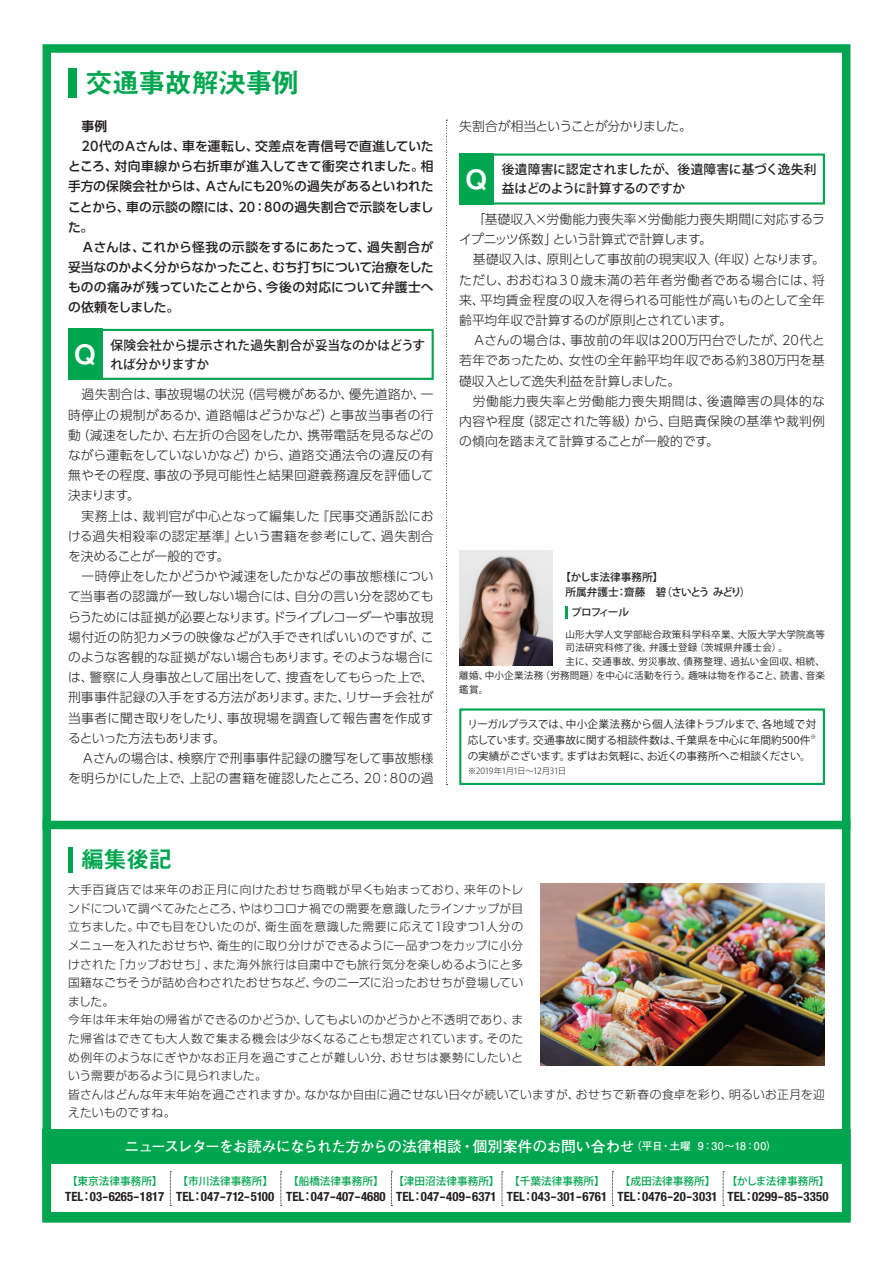
<style>
.page{position:relative;width:893px;height:1263px;background:#fff}
.page>*{position:absolute;margin:0;border:0;box-sizing:border-box;transform-origin:0 0}
.t1{font:27.6px "Midashi Go Pr 6 N MB31";letter-spacing:-.035em;color:#00a54f}
.t2{font:26.55px "Midashi Go Pr 6 N MB31";color:#fff}
.t3{font:23.4px "Midashi Go Pr 6 N MB31";color:#00a54f}
.t4{font:700 14.85px "Futo Go B101 Pr 6 N";letter-spacing:-.045em;color:#fff}
.t5{font:300 12.75px/20.2px "UD Shin Go Pr 6 N";color:#231f20;text-align:justify}
.t6{font:500 12.75px/20.2px "UD Shin Go Pro";color:#231f20;text-align:justify}
.t7{font:700 condensed 12.75px "Helvetica Neue";color:#231f20}
.t8{font:500 12.75px/19.2px "Koz Go Pr 6 N";letter-spacing:-.015em;color:#231f20}
.t9{font:300 12.75px "UD Shin Go Pr 6 N";letter-spacing:-.045em;color:#231f20}
.t10{font:700 condensed 12.75px "Helvetica Neue";letter-spacing:.02em;color:#231f20}
.t11{font:700 12.75px "UD Shin Go Pro De";color:#231f20}
.t12{font:300 11.7px/18.6px "Shin Go Upr";letter-spacing:.03em;color:#231f20}
.t13{font:10.65px/15.9px "Koz Go Pr 6 N";letter-spacing:-.01em;color:#231f20}
.t14{font:500 10.65px "Koz Go Pro";color:#00a54f}
.t15{font:500 10.65px/14.9px "Koz Go Pr 6 N";color:#231f20}
.t16{font:500 10.65px "Koz Go Pr 6 N";letter-spacing:-.055em;color:#231f20}
.t17{font:9.6px "Koz Go Pr 6 N";letter-spacing:.015em;color:#231f20}
.t18{font:300 8.55px "Koz Go Pr 6 N";letter-spacing:-.055em;color:#231f20}
.t19{font:6.15px "Koz Go Pr 6 N";color:#231f20}
.s1{font-size:10.65px}
.s2{font-family:"Koz Go Pro";font-weight:500;font-stretch:normal}
</style>
<div class="page">
<div style="left:43px;top:44px;width:807px;height:1178px;border:9px solid #00a54f"></div>
<svg style="left:446px;top:120px;width:1px;height:665px"></svg>
<div style="left:43px;top:1129px;width:807px;height:93px;border:9px solid #00a54f"></div>
<div style="left:43px;top:1129px;width:807px;height:91px;border:9px solid #00a54f"></div>
<div style="left:43px;top:821px;width:807px;height:8px;background:#00a54f"></div>
<hr style="left:68px;top:847px;width:4px;height:26px;background:#00a54f">
<img style="left:540px;top:884px;width:285px;height:181px">
<svg style="left:612px;top:1171px;width:1px;height:35px"></svg>
<svg style="left:281px;top:1171px;width:1px;height:35px"></svg>
<svg style="left:170px;top:1171px;width:1px;height:35px"></svg>
<svg style="left:723px;top:1171px;width:1px;height:35px"></svg>
<svg style="left:391px;top:1171px;width:1px;height:35px"></svg>
<svg style="left:502px;top:1171px;width:1px;height:35px"></svg>
<div style="left:68px;top:68px;width:9px;height:30px;background:#00a54f"></div>
<div style="left:43px;top:1129px;width:807px;height:34px;background:#00a54f"></div>
<div style="left:68px;top:329px;width:366px;height:51px;border:2px solid #00a54f"></div>
<div style="left:459px;top:153px;width:366px;height:52px;border:2px solid #00a54f"></div>
<div style="left:68px;top:329px;width:34px;height:51px;background:#00a54f"></div>
<div style="left:459px;top:153px;width:34px;height:52px;background:#00a54f"></div>
<div style="left:459px;top:708px;width:366px;height:77px;background:#fff;border:2px solid #00a54f"></div>
<img style="left:459px;top:550px;width:94px;height:115px">
<svg style="left:566px;top:606px;width:2px;height:12px"></svg>
<h1 class="t1" style="left:85px;top:61px;width:216px">交通事故解決事例</h1>
<p class="t11" style="left:82px;top:115px;width:27px">事例</p>
<p class="t6" style="left:68px;top:136px;width:367px;text-indent:14px">20代のＡさんは、車を運転し、交差点を青信号で直進していたところ、対向車線から右折車が進入してきて衝突されました。相手方の保険会社からは、Ａさんにも20％の過失があるといわれたことから、車の示談の際には、20：80の過失割合で示談をしました。</p>
<p class="t6" style="left:68px;top:237px;width:367px;text-indent:14px">Ａさんは、これから怪我の示談をするにあたって、過失割合が妥当なのかよく分からなかったこと、むち打ちについて治療をしたものの痛みが残っていたことから、今後の対応について弁護士への依頼をしました。</p>
<h2 class="t2" style="left:74px;top:333px;width:23px">Q</h2>
<p class="t8" style="left:111px;top:336px;width:316px">保険会社から提示された過失割合が妥当なのかはどうすれば分かりますか</p>
<p class="t5" style="left:68px;top:384px;width:367px;text-indent:14px">過失割合は、事故現場の状況（信号機があるか、優先道路か、一時停止の規制があるか、道路幅はどうかなど）と事故当事者の行動（減速をしたか、右左折の合図をしたか、携帯電話を見るなどのながら運転をしていないかなど）から、道路交通法令の違反の有無やその程度、事故の予見可能性と結果回避義務違反を評価して決まります。</p>
<p class="t5" style="left:68px;top:505px;width:367px;text-indent:14px">実務上は、裁判官が中心となって編集した『民事交通訴訟における過失相殺率の認定基準』という書籍を参考にして、過失割合を決めることが一般的です。</p>
<p class="t5" style="left:68px;top:566px;width:367px;text-indent:14px">一時停止をしたかどうかや減速をしたかなどの事故態様について当事者の認識が一致しない場合には、自分の言い分を認めてもらうためには証拠が必要となります。ドライブレコーダーや事故現場付近の防犯カメラの映像などが入手できればいいのですが、このような客観的な証拠がない場合もあります。そのような場合には、警察に人身事故として届出をして、捜査をしてもらった上で、刑事事件記録の入手をする方法があります。また、リサーチ会社が当事者に聞き取りをしたり、事故現場を調査して報告書を作成するといった方法もあります。</p>
<p class="t5" style="left:68px;top:747px;width:367px;text-align:right">Ａさんの場合は、検察庁で刑事事件記録の謄写をして事故態様を明らかにした上で、上記の書籍を確認したところ、20：80の過</p>
<p class="t9" style="left:459px;top:116px;width:234px">失割合が相当ということが分かりました。</p>
<h2 class="t2" style="left:465px;top:158px;width:23px">Q</h2>
<p class="t8" style="left:502px;top:160px;width:316px">後遺障害に認定されましたが、後遺障害に基づく逸失利益はどのように計算するのですか</p>
<p class="t5" style="left:459px;top:209px;width:367px;text-indent:14px">「基礎収入×労働能力喪失率×労働能力喪失期間に対応するライプニッツ係数」という計算式で計算します。</p>
<p class="t5" style="left:459px;top:249px;width:367px;text-indent:14px">基礎収入は、原則として事故前の現実収入（年収）となります。ただし、おおむね３０歳未満の若年者労働者である場合には、将来、平均賃金程度の収入を得られる可能性が高いものとして全年齢平均年収で計算するのが原則とされています。</p>
<p class="t5" style="left:459px;top:330px;width:367px;text-indent:14px">Ａさんの場合は、事故前の年収は200万円台でしたが、20代と若年であったため、女性の全年齢平均年収である約380万円を基礎収入として逸失利益を計算しました。</p>
<p class="t5" style="left:459px;top:390px;width:367px;text-indent:14px">労働能力喪失率と労働能力喪失期間は、後遺障害の具体的な内容や程度（認定された等級）から、自賠責保険の基準や裁判例の傾向を踏まえて計算することが一般的です。</p>
<p class="t15" style="left:566px;top:570px;width:187px;text-indent:-5px">【かしま法律事務所】<br>所属弁護士：齋藤　碧（さいとう みどり）</p>
<p class="t17" style="left:566px;top:629px;width:261px">山形大学人文学部総合政策科学科卒業、大阪大学大学院高等</p>
<p class="t17" style="left:566px;top:642px;width:224px">司法研究科修了後、弁護士登録（茨城県弁護士会）。</p>
<p class="t17" style="left:566px;top:656px;width:261px">主に、交通事故、労災事故、債務整理、過払い金回収、相続、</p>
<p class="t17" style="left:459px;top:670px;width:367px">離婚、中小企業法務（労務問題）を中心に活動を行う。趣味は物を作ること、読書、音楽</p>
<p class="t17" style="left:459px;top:684px;width:30px">鑑賞。</p>
<p class="t16" style="left:571px;top:606px;width:59px">プロフィール</p>
<p class="t13" style="left:468px;top:716px;width:350px">リーガルプラスでは、中小企業法務から個人法律トラブルまで、各地域で対応しています。交通事故に関する相談件数は、千葉県を中心に年間約500件</p>
<p class="t19" style="left:810px;top:733px;width:8px">※</p>
<p class="t13" style="left:468px;top:748px;width:345px">の実績がございます。まずはお気軽に、お近くの事務所へご相談ください。</p>
<p class="t18" style="left:468px;top:766px;width:100px">※2019年1月1日〜12月31日</p>
<h3 class="t3" style="left:81px;top:840px;width:93px">編集後記</h3>
<p class="t12" style="left:68px;top:879px;width:758px">大手百貨店では来年のお正月に向けたおせち商戦が早くも始まっており、来年のトレ<br>ンドについて調べてみたところ、やはりコロナ禍での需要を意識したラインナップが目<br>立ちました。中でも目をひいたのが、衛生面を意識した需要に応えて1段ずつ1人分の<br>メニューを入れたおせちや、衛生的に取り分けができるように一品ずつをカップに小分<br>けされた「カップおせち」、また海外旅行は自粛中でも旅行気分を楽しめるようにと多<br>国籍なごちそうが詰め合わされたおせちなど、今のニーズに沿ったおせちが登場してい<br>ました。<br>今年は年末年始の帰省ができるのかどうか、してもよいのかどうかと不透明であり、ま<br>た帰省はできても大人数で集まる機会は少なくなることも想定されています。そのた<br>め例年のようなにぎやかなお正月を過ごすことが難しい分、おせちは豪勢にしたいと<br>いう需要があるように見られました。<br>皆さんはどんな年末年始を過ごされますか。なかなか自由に過ごせない日々が続いていますが、おせちで新春の食卓を彩り、明るいお正月を迎えたいものですね。</p>
<p class="t4" style="left:125px;top:1134px;width:654px">ニュースレターをお読みになられた方からの法律相談・個別案件のお問い合わせ<span class="s1">（平日・土曜 9：30〜18：00）</span></p>
<p class="t14" style="left:67px;top:1174px;width:97px">【東京法律事務所】</p>
<p class="t7" style="left:65px;top:1186px;width:101px">TEL<span class="s2">：</span>03-6265-1817</p>
<p class="t14" style="left:178px;top:1174px;width:97px">【市川法律事務所】</p>
<p class="t7" style="left:176px;top:1186px;width:100px">TEL<span class="s2">：</span>047-712-5100</p>
<p class="t14" style="left:288px;top:1174px;width:97px">【船橋法律事務所】</p>
<p class="t7" style="left:286px;top:1186px;width:101px">TEL<span class="s2">：</span>047-407-4680</p>
<p class="t14" style="left:393px;top:1174px;width:108px">【津田沼法律事務所】</p>
<p class="t7" style="left:396px;top:1186px;width:102px">TEL<span class="s2">：</span>047-409-6371</p>
<p class="t14" style="left:509px;top:1174px;width:97px">【千葉法律事務所】</p>
<p class="t7" style="left:507px;top:1186px;width:102px">TEL<span class="s2">：</span>043-301-6761</p>
<p class="t14" style="left:620px;top:1174px;width:97px">【成田法律事務所】</p>
<p class="t7" style="left:618px;top:1186px;width:102px">TEL<span class="s2">：</span>0476-20-3031</p>
<p class="t14" style="left:727px;top:1174px;width:104px">【かしま法律事務所】</p>
<p class="t10" style="left:728px;top:1186px;width:103px">TEL<span class="s2">：</span>0299-85-3350</p>
</div>
